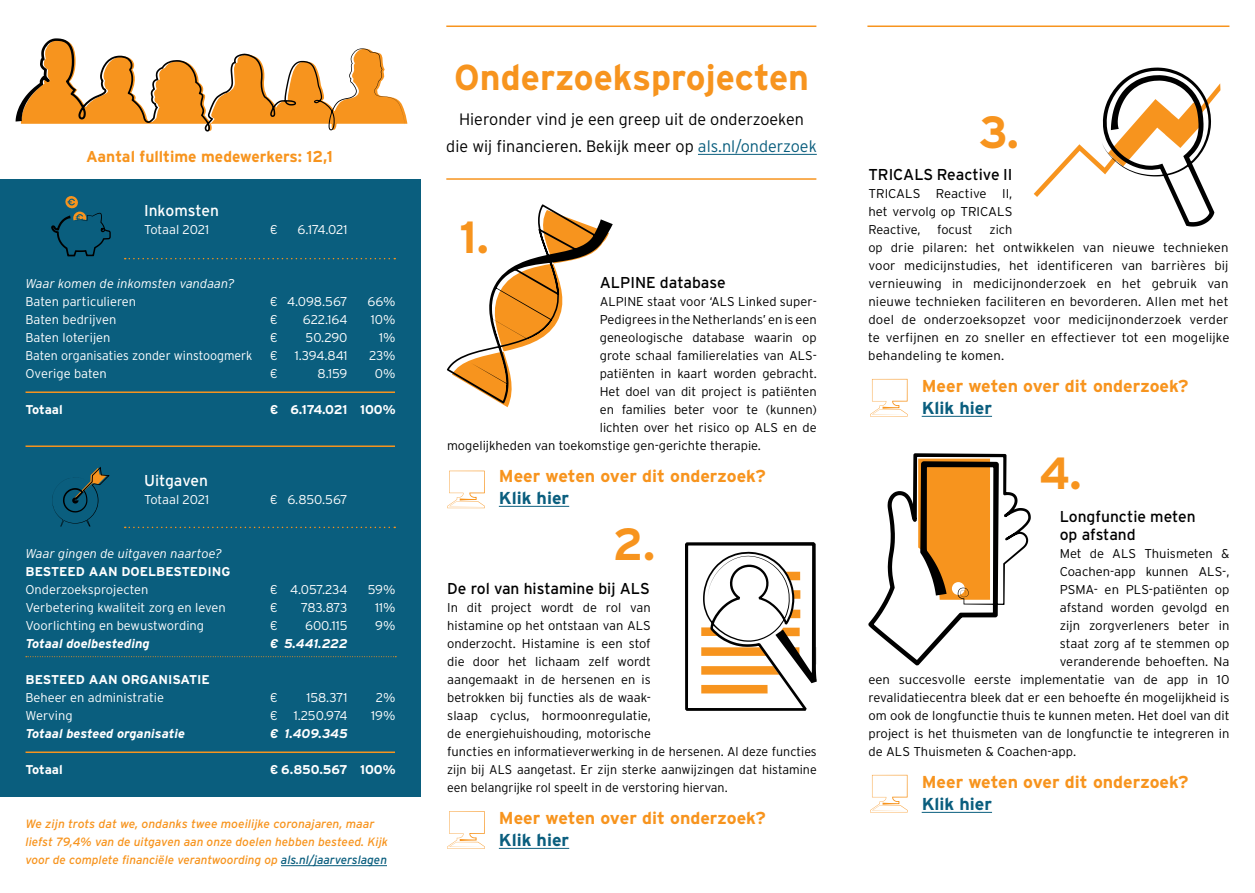
<style>
.page{position:relative;width:1255px;height:893px;background:#fff}
.page>*{position:absolute;margin:0;border:0;box-sizing:border-box;transform-origin:0 0}
.t1{font:700 45px "Interstate";color:#f7941e}
.t2{font:700 36px "Interstate";color:#f7941e}
.t3{font:700 17.25px "Interstate";color:#f7941e}
.t4{font:700 17.25px "Interstate";color:#0a5e7e}
.t5{font:300 16.5px/27px "Interstate";color:#000;text-align:center}
.t6{font:15.75px/18px "Interstate";color:#000}
.t7{font:700 15.75px "Interstate";color:#f7941e}
.t8{font:15.75px "Interstate";color:#fff}
.t9{font:300 12.75px/18px "Interstate";color:#000;text-align:justify}
.t10{font:300 12.75px/18px "Interstate";color:#fff;text-align:right}
.t11{font:700 12.75px "Interstate";color:#fff}
.t12{font:italic 700 12.75px "Interstate";color:#fff}
.t13{font:italic 300 12.75px "Interstate";color:#fff}
.t14{font:italic 12px/18px "Interstate";color:#f7941e}
.s1{color:#0a5e7e}
</style>
<div class="page">
<div style="left:0;top:179px;width:421px;height:617px;background:#0a5e7e"></div>
<svg style="left:51px;top:196px;width:60px;height:60px"></svg>
<svg style="left:52px;top:467px;width:58px;height:59px"></svg>
<hr style="left:26px;top:391px;width:369px;height:2px;background:#f7941e">
<hr style="left:26px;top:445px;width:369px;height:2px;background:#f7941e">
<svg style="left:125px;top:258px;width:270px;height:1px"></svg>
<svg style="left:125px;top:527px;width:270px;height:1px"></svg>
<hr style="left:26px;top:751px;width:369px;height:2px;background:#f7941e">
<svg style="left:26px;top:656px;width:370px;height:1px"></svg>
<hr style="left:281px;top:865px;width:106px;height:1px;background:#0a5e7e">
<svg style="left:447px;top:204px;width:165px;height:203px"></svg>
<svg style="left:685px;top:542px;width:131px;height:169px"></svg>
<hr style="left:698px;top:154px;width:118px;height:1px;background:#0a5e7e">
<hr style="left:446px;top:178px;width:370px;height:2px;background:#f7941e">
<hr style="left:446px;top:26px;width:370px;height:1px;background:#f7941e">
<hr style="left:867px;top:26px;width:362px;height:1px;background:#f7941e">
<svg style="left:1033px;top:68px;width:187px;height:159px"></svg>
<svg style="left:868px;top:453px;width:162px;height:213px"></svg>
<hr style="left:499px;top:506px;width:70px;height:1px;background:#0a5e7e">
<svg style="left:447px;top:471px;width:38px;height:37px"></svg>
<hr style="left:499px;top:848px;width:70px;height:1px;background:#0a5e7e">
<svg style="left:447px;top:811px;width:38px;height:38px"></svg>
<hr style="left:921px;top:416px;width:71px;height:1px;background:#0a5e7e">
<hr style="left:921px;top:812px;width:71px;height:1px;background:#0a5e7e">
<svg style="left:870px;top:379px;width:37px;height:37px"></svg>
<svg style="left:870px;top:775px;width:37px;height:37px"></svg>
<svg style="left:16px;top:38px;width:391px;height:94px"></svg>
<p class="t7" style="left:86px;top:148px;width:248px">Aantal fulltime medewerkers: 12,1</p>
<p class="t8" style="left:144px;top:202px;width:76px">Inkomsten</p>
<p class="t10" style="left:144px;top:220px;width:67px">Totaal 2021</p>
<p class="t10" style="left:270px;top:220px;width:9px">€</p>
<p class="t10" style="left:297px;top:220px;width:51px">6.174.021</p>
<p class="t13" style="left:26px;top:276px;width:211px">Waar komen de inkomsten vandaan?</p>
<p class="t10" style="left:26px;top:292px;width:112px">Baten particulieren</p>
<p class="t10" style="left:270px;top:292px;width:9px">€</p>
<p class="t10" style="left:26px;top:310px;width:92px">Baten bedrijven</p>
<p class="t10" style="left:270px;top:310px;width:9px">€</p>
<p class="t10" style="left:26px;top:328px;width:86px">Baten loterijen</p>
<p class="t10" style="left:270px;top:328px;width:9px">€</p>
<p class="t10" style="left:26px;top:346px;width:228px">Baten organisaties zonder winstoogmerk</p>
<p class="t10" style="left:270px;top:346px;width:9px">€</p>
<p class="t10" style="left:26px;top:364px;width:83px">Overige baten</p>
<p class="t10" style="left:270px;top:364px;width:9px">€</p>
<p class="t11" style="left:26px;top:402px;width:39px">Totaal</p>
<p class="t11" style="left:270px;top:402px;width:10px">€</p>
<p class="t10" style="left:287px;top:292px;width:62px">4.098.567<br>622.164<br>50.290<br>1.394.841<br>8.159</p>
<p class="t11" style="left:290px;top:402px;width:59px">6.174.021</p>
<p class="t10" style="left:367px;top:292px;width:30px">66%<br>10%<br>1%<br>23%<br>0%</p>
<p class="t11" style="left:360px;top:402px;width:37px">100%</p>
<p class="t8" style="left:144px;top:472px;width:65px">Uitgaven</p>
<p class="t10" style="left:144px;top:490px;width:67px">Totaal 2021</p>
<p class="t10" style="left:270px;top:490px;width:9px">€</p>
<p class="t10" style="left:287px;top:490px;width:62px">6.850.567</p>
<p class="t13" style="left:26px;top:546px;width:198px">Waar gingen de uitgaven naartoe?</p>
<p class="t11" style="left:26px;top:564px;width:206px">BESTEED AAN DOELBESTEDING</p>
<p class="t10" style="left:26px;top:580px;width:124px">Onderzoeksprojecten</p>
<p class="t10" style="left:270px;top:580px;width:9px">€</p>
<p class="t10" style="left:26px;top:598px;width:202px">Verbetering kwaliteit zorg en leven</p>
<p class="t10" style="left:270px;top:598px;width:9px">€</p>
<p class="t10" style="left:26px;top:616px;width:180px">Voorlichting en bewustwording</p>
<p class="t10" style="left:270px;top:616px;width:9px">€</p>
<p class="t12" style="left:26px;top:636px;width:126px">Totaal doelbesteding</p>
<p class="t12" style="left:270px;top:636px;width:10px">€</p>
<p class="t11" style="left:26px;top:672px;width:186px">BESTEED AAN ORGANISATIE</p>
<p class="t10" style="left:26px;top:688px;width:140px">Beheer en administratie</p>
<p class="t10" style="left:270px;top:688px;width:9px">€</p>
<p class="t10" style="left:26px;top:706px;width:49px">Werving</p>
<p class="t10" style="left:270px;top:706px;width:9px">€</p>
<p class="t12" style="left:26px;top:726px;width:161px">Totaal besteed organisatie</p>
<p class="t12" style="left:270px;top:726px;width:10px">€</p>
<p class="t11" style="left:26px;top:762px;width:39px">Totaal</p>
<p class="t11" style="left:270px;top:762px;width:79px">€ 6.850.567</p>
<p class="t10" style="left:290px;top:580px;width:59px">4.057.234<br>783.873<br>600.115</p>
<p class="t12" style="left:284px;top:636px;width:65px">5.441.222</p>
<p class="t10" style="left:294px;top:688px;width:55px">158.371<br>1.250.974</p>
<p class="t12" style="left:284px;top:726px;width:65px">1.409.345</p>
<p class="t10" style="left:368px;top:580px;width:29px;text-align:center">59%<br>11%<br>9%</p>
<p class="t10" style="left:371px;top:688px;width:26px;text-align:center">2%<br>19%</p>
<p class="t11" style="left:360px;top:762px;width:37px">100%</p>
<p class="t14" style="left:26px;top:815px;width:364px">We zijn trots dat we, ondanks twee moeilijke coronajaren, maar liefst 79,4% van de uitgaven aan onze doelen hebben besteed. Kijk voor de complete financiële verantwoording op <span class="s1">als.nl/jaarverslagen</span></p>
<h2 class="t2" style="left:454px;top:57px;width:356px">Onderzoeksprojecten</h2>
<p class="t5" style="left:446px;top:106px;width:372px">Hieronder vind je een greep uit de onderzoeken die wij financieren. Bekijk meer op <span class="s1">als.nl/onderzoek</span></p>
<h1 class="t1" style="left:459px;top:212px;width:31px">1.</h1>
<p class="t6" style="left:599px;top:273px;width:127px">ALPINE database</p>
<p class="t9" style="left:599px;top:292px;width:218px">ALPINE staat voor ‘ALS Linked super-Pedigrees in the Netherlands’ en is een geneologische database waarin op grote schaal familierelaties van ALS&shy;patiënten in kaart worden gebracht.<br>Het doel van dit project is patiënten en families beter voor te (kunnen) lichten over het risico op ALS en de</p>
<p class="t9" style="left:447px;top:436px;width:315px">mogelijkheden van toekomstige gen-gerichte therapie.</p>
<h3 class="t3" style="left:499px;top:466px;width:268px">Meer weten over dit onderzoek?</h3>
<h3 class="t4" style="left:499px;top:488px;width:72px">Klik hier</h3>
<h1 class="t1" style="left:612px;top:519px;width:44px">2.</h1>
<p class="t6" style="left:447px;top:579px;width:204px">De rol van histamine bij ALS</p>
<p class="t9" style="left:447px;top:598px;width:205px">In dit project wordt de rol van histamine op het ontstaan van ALS onderzocht. Histamine is een stof die door het lichaam zelf wordt aangemaakt in de hersenen en is betrokken bij functies als de waak&shy;slaap cyclus, hormoonregulatie, de energiehuishouding, motorische</p>
<h1 class="t1" style="left:979px;top:107px;width:41px">3.</h1>
<p class="t6" style="left:868px;top:165px;width:146px">TRICALS Reactive II</p>
<p class="t9" style="left:868px;top:184px;width:146px">TRICALS Reactive II, het vervolg op TRICALS Reactive,</p>
<p class="t9" style="left:868px;top:220px;width:362px;text-align:left;text-indent:121px">zich<br>op drie pilaren: het ontwikkelen van nieuwe technieken voor medicijnstudies, het identificeren van barrières bij vernieuwing in medicijnonderzoek en het gebruik van nieuwe technieken faciliteren en bevorderen. Allen met het doel de onderzoeksopzet voor medicijnonderzoek verder</p>
<p class="t9" style="left:937px;top:220px;width:37px">focust</p>
<p class="t9" style="left:868px;top:328px;width:363px">te verfijnen en zo sneller en effectiever tot een mogelijke behandeling te komen.</p>
<h3 class="t3" style="left:921px;top:376px;width:268px">Meer weten over dit onderzoek?</h3>
<h3 class="t4" style="left:921px;top:398px;width:72px">Klik hier</h3>
<h1 class="t1" style="left:1039px;top:448px;width:44px">4.</h1>
<p class="t6" style="left:1059px;top:507px;width:137px">Longfunctie meten op afstand</p>
<p class="t9" style="left:1059px;top:544px;width:171px">Met de ALS Thuismeten &amp; Coachen-app kunnen ALS-, PSMA- en PLS-patiënten op afstand worden gevolgd en zijn zorgverleners beter in staat zorg af te stemmen op veranderende behoeften. Na</p>
<p class="t9" style="left:868px;top:670px;width:362px">een succesvolle eerste implementatie van de app in 10 revalidatiecentra bleek dat er een behoefte én mogelijkheid is om ook de longfunctie thuis te kunnen meten. Het doel van dit project is het thuismeten van de longfunctie te integreren in</p>
<p class="t9" style="left:447px;top:742px;width:371px">functies en informatieverwerking in de hersenen. Al deze functies</p>
<p class="t9" style="left:868px;top:742px;width:209px">de ALS Thuismeten &amp; Coachen-app.</p>
<p class="t9" style="left:447px;top:760px;width:371px">zijn bij ALS aangetast. Er zijn sterke aanwijzingen dat histamine een belangrijke rol speelt in de verstoring hiervan.</p>
<h3 class="t3" style="left:921px;top:772px;width:268px">Meer weten over dit onderzoek?</h3>
<h3 class="t4" style="left:921px;top:794px;width:72px">Klik hier</h3>
<h3 class="t3" style="left:499px;top:808px;width:268px">Meer weten over dit onderzoek?</h3>
<h3 class="t4" style="left:499px;top:830px;width:72px">Klik hier</h3>
</div>
